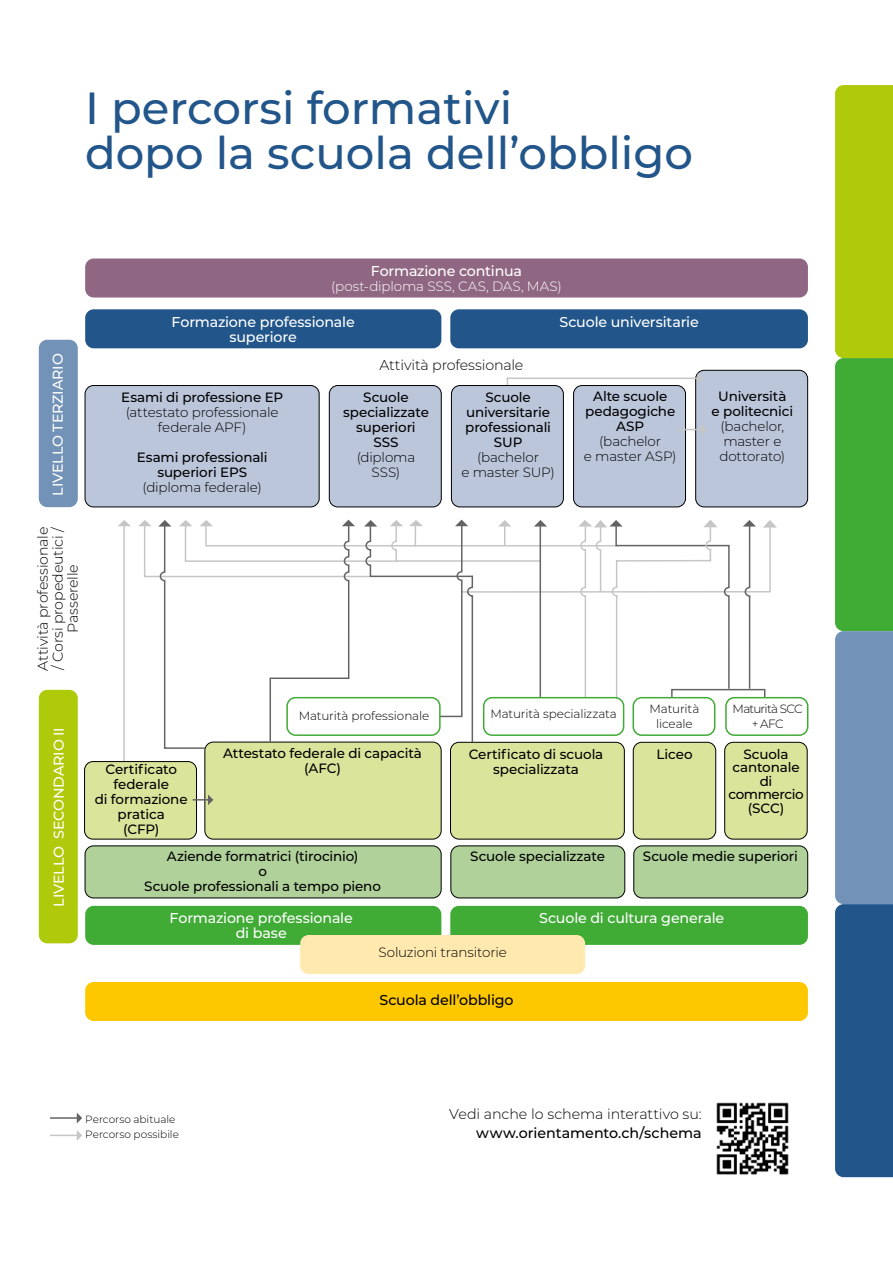
<style>
.page{position:relative;width:893px;height:1263px;background:#fff}
.page>*{position:absolute;margin:0;border:0;box-sizing:border-box;transform-origin:0 0}
.t1{font:500 45px/45px "Montserrat";color:#22568a}
.t2{font:500 14.25px/15px "Montserrat";letter-spacing:-.01em;color:#fff;text-align:center}
.t3{font:300 14.25px/15px "Montserrat";letter-spacing:-.01em;color:#000;text-align:center}
.t4{font:500 14.25px "Montserrat";letter-spacing:-.005em;color:#000}
.t5{font:500 13.5px/15px "Montserrat";letter-spacing:-.01em;color:#000;text-align:center}
.t6{font:300 13.5px/15px "Montserrat";letter-spacing:-.01em;color:#000;text-align:center}
.t7{font:300 13.5px "Montserrat";color:#fff}
.t8{font:300 12px/15px "Montserrat";letter-spacing:-.015em;color:#000;text-align:center}
.t9{font:300 12px/15px "Montserrat";letter-spacing:-.055em;color:#000;text-align:center}
.t10{font:300 10.5px/15px "Montserrat";color:#000}
</style>
<div class="page">
<svg style="left:835px;top:85px;width:58px;height:1092px;background:#619760"></svg>
<img style="left:716px;top:1102px;width:73px;height:73px">
<div style="left:85px;top:258px;width:723px;height:39px;background:#906783;border-radius:9px"></div>
<div style="left:85px;top:906px;width:356px;height:39px;background:#40ab35;border-radius:9px"></div>
<div style="left:85px;top:982px;width:723px;height:39px;background:#fec800;border-radius:9px"></div>
<div style="left:39px;top:340px;width:39px;height:167px;background:#7292b7;border-radius:9px"></div>
<div style="left:39px;top:690px;width:39px;height:253px;background:#afca0b;border-radius:9px"></div>
<div style="left:450px;top:906px;width:358px;height:39px;background:#40ab35;border-radius:9px"></div>
<div style="left:85px;top:385px;width:234px;height:122px;background:#bcc6db;border-radius:9px"></div>
<div style="left:85px;top:385px;width:234px;height:122px;border:1px solid #000;border-radius:9px"></div>
<div style="left:85px;top:761px;width:112px;height:78px;background:#dae49b;border-radius:9px"></div>
<div style="left:84px;top:761px;width:113px;height:78px;border:1px solid #000;border-radius:9px"></div>
<div style="left:205px;top:742px;width:236px;height:97px;background:#dae49b;border-radius:9px"></div>
<div style="left:205px;top:742px;width:236px;height:97px;border:1px solid #000;border-radius:9px"></div>
<div style="left:85px;top:846px;width:356px;height:52px;background:#b0d199;border-radius:9px"></div>
<div style="left:85px;top:846px;width:356px;height:52px;border:1px solid #000;border-radius:9px"></div>
<div style="left:451px;top:846px;width:174px;height:52px;background:#b0d199;border-radius:9px"></div>
<div style="left:451px;top:846px;width:174px;height:52px;border:1px solid #000;border-radius:9px"></div>
<div style="left:634px;top:846px;width:174px;height:52px;background:#b0d199;border-radius:9px"></div>
<div style="left:633px;top:846px;width:175px;height:52px;border:1px solid #000;border-radius:9px"></div>
<div style="left:633px;top:742px;width:83px;height:97px;background:#dae49b;border-radius:9px"></div>
<div style="left:633px;top:742px;width:83px;height:97px;border:1px solid #000;border-radius:9px"></div>
<div style="left:450px;top:742px;width:174px;height:97px;background:#dae49b;border-radius:9px"></div>
<div style="left:450px;top:742px;width:175px;height:97px;border:1px solid #000;border-radius:9px"></div>
<div style="left:725px;top:742px;width:82px;height:97px;background:#dae49b;border-radius:9px"></div>
<div style="left:724px;top:742px;width:83px;height:97px;border:1px solid #000;border-radius:9px"></div>
<div style="left:329px;top:385px;width:112px;height:122px;background:#bcc6db;border-radius:9px"></div>
<div style="left:329px;top:385px;width:112px;height:122px;border:1px solid #000;border-radius:9px"></div>
<div style="left:451px;top:385px;width:112px;height:122px;background:#bcc6db;border-radius:9px"></div>
<div style="left:451px;top:385px;width:113px;height:122px;border:1px solid #000;border-radius:9px"></div>
<div style="left:574px;top:385px;width:111px;height:122px;background:#bcc6db;border-radius:9px"></div>
<div style="left:573px;top:385px;width:113px;height:122px;border:1px solid #000;border-radius:9px"></div>
<div style="left:696px;top:370px;width:112px;height:137px;background:#bcc6db;border-radius:9px"></div>
<div style="left:695px;top:370px;width:113px;height:137px;border:1px solid #000;border-radius:9px"></div>
<svg style="left:118px;top:520px;width:13px;height:6px"></svg>
<svg style="left:164px;top:743px;width:587px;height:7px"></svg>
<svg style="left:193px;top:794px;width:20px;height:11px"></svg>
<svg style="left:675px;top:424px;width:32px;height:11px"></svg>
<hr style="left:507px;top:378px;width:191px;height:1px;background:#c6c6c6">
<svg style="left:698px;top:373px;width:5px;height:10px"></svg>
<div style="left:85px;top:309px;width:356px;height:39px;background:#22568a;border-radius:9px"></div>
<div style="left:450px;top:309px;width:358px;height:39px;background:#22568a;border-radius:9px"></div>
<div style="left:725px;top:697px;width:83px;height:39px;border:2px solid #40ab35;border-radius:9px"></div>
<hr style="left:50px;top:1117px;width:28px;height:2px;background:#646363">
<svg style="left:77px;top:1113px;width:5px;height:10px"></svg>
<svg style="left:50px;top:1130px;width:32px;height:11px"></svg>
<div style="left:300px;top:935px;width:285px;height:39px;background:#ffe9af;border-radius:9px"></div>
<svg style="left:138px;top:520px;width:639px;height:223px"></svg>
<h1 class="t1" style="left:85px;top:84px;width:610px">I percorsi formativi<br>dopo la scuola dell’obbligo</h1>
<p class="t2" style="left:50px;top:496px;width:144px;rotate:-90deg">LIVELLO TERZIARIO</p>
<p class="t3" style="left:35px;top:671px;width:145px;rotate:-90deg">Attività professionale / Corsi propedeutici /<br>Passerelle</p>
<p class="t2" style="left:51px;top:907px;width:181px;rotate:-90deg">LIVELLO SECONDARIO II</p>
<p class="t2" style="left:371px;top:263px;width:153px">Formazione continua</p>
<p class="t7" style="left:331px;top:277px;width:232px">(post-diploma SSS, CAS, DAS, MAS)</p>
<p class="t2" style="left:172px;top:314px;width:185px">Formazione professionale superiore</p>
<p class="t2" style="left:559px;top:314px;width:141px">Scuole universitarie</p>
<p class="t5" style="left:121px;top:389px;width:164px">Esami di professione EP</p>
<p class="t6" style="left:126px;top:404px;width:154px">(attestato professionale federale APF)</p>
<p class="t5" style="left:137px;top:449px;width:132px">Esami professionali superiori EPS</p>
<p class="t6" style="left:143px;top:479px;width:121px">(diploma federale)</p>
<p class="t3" style="left:379px;top:357px;width:145px">Attività professionale</p>
<p class="t5" style="left:343px;top:389px;width:87px">Scuole specializzate superiori<br>SSS</p>
<p class="t6" style="left:357px;top:449px;width:60px">(diploma<br>SSS)</p>
<p class="t5" style="left:465px;top:389px;width:87px">Scuole universitarie professionali<br>SUP</p>
<p class="t6" style="left:462px;top:449px;width:95px">(bachelor<br>e master SUP)</p>
<p class="t5" style="left:585px;top:389px;width:92px">Alte scuole pedagogiche<br>ASP</p>
<p class="t6" style="left:584px;top:434px;width:94px">(bachelor<br>e master ASP)</p>
<p class="t5" style="left:711px;top:389px;width:83px">Università<br>e politecnici</p>
<p class="t6" style="left:719px;top:419px;width:67px;text-align:left">(bachelor, master e dottorato)</p>
<p class="t5" style="left:95px;top:762px;width:94px">Certificato federale<br>di formazione pratica<br>(CFP)</p>
<p class="t8" style="left:299px;top:708px;width:132px">Maturità professionale</p>
<p class="t5" style="left:223px;top:745px;width:200px">Attestato federale di capacità (AFC)</p>
<p class="t8" style="left:490px;top:706px;width:128px">Maturità specializzata</p>
<p class="t8" style="left:650px;top:701px;width:51px">Maturità liceale</p>
<p class="t9" style="left:732px;top:700px;width:72px">Maturità SCC + AFC</p>
<p class="t5" style="left:469px;top:746px;width:136px">Certificato di scuola</p>
<p class="t5" style="left:657px;top:746px;width:38px">Liceo</p>
<p class="t5" style="left:493px;top:761px;width:87px">specializzata</p>
<p class="t5" style="left:728px;top:747px;width:77px;line-height:13.5px">Scuola cantonale di commercio (SCC)</p>
<p class="t5" style="left:144px;top:848px;width:238px">Aziende formatrici (tirocinio)<br>o<br>Scuole professionali a tempo pieno</p>
<p class="t5" style="left:470px;top:848px;width:136px">Scuole specializzate</p>
<p class="t5" style="left:643px;top:848px;width:157px">Scuole medie superiori</p>
<p class="t2" style="left:170px;top:910px;width:185px">Formazione professionale di base</p>
<p class="t6" style="left:378px;top:945px;width:130px">Soluzioni transitorie</p>
<p class="t4" style="left:379px;top:990px;width:136px">Scuola dell’obbligo</p>
<p class="t2" style="left:539px;top:910px;width:187px">Scuole di cultura generale</p>
<p class="t10" style="left:85px;top:1111px;width:95px">Percorso abituale<br>Percorso possibile</p>
<p class="t3" style="left:449px;top:1106px;width:254px">Vedi anche lo schema interattivo su:</p>
<p class="t4" style="left:476px;top:1123px;width:227px">www.orientamento.ch/schema</p>
</div>
